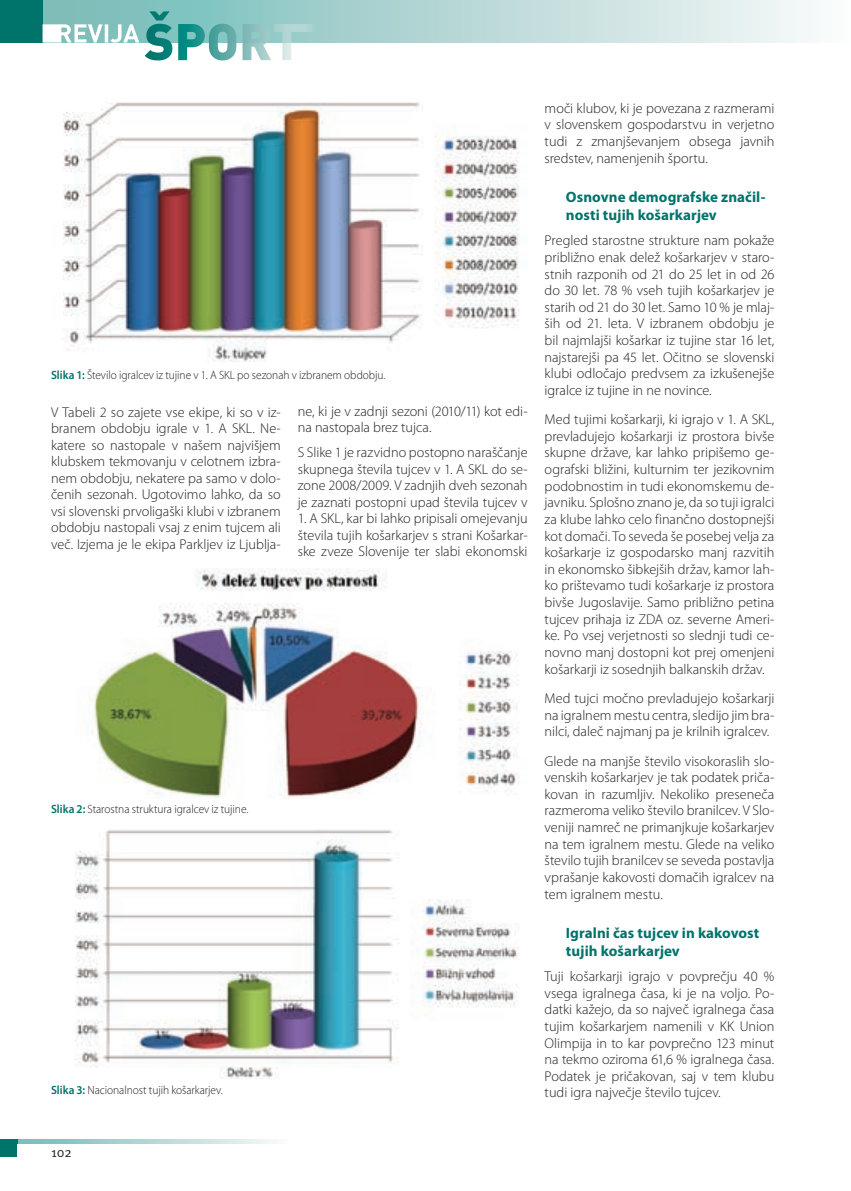
<style>
.page{position:relative;width:851px;height:1191px;background:#fff}
.page>*{position:absolute;margin:0;border:0;box-sizing:border-box;transform-origin:0 0}
.t1{font:700 15px/18.1px "Myriad Pro";letter-spacing:.005em;color:#00736a}
.t2{font:300 14.25px/16.6px "Myriad Pro";letter-spacing:-.005em;color:#231f20;text-align:justify}
.t3{font:13.5px "Meta Pro";color:#231f20}
.t4{font:300 12px "Myriad Pro";letter-spacing:-.005em;color:#231f20;scale:.95 1}
.s1{font-weight:600;color:#00736a}
</style>
<div class="page">
<div style="left:0;top:0;width:850px;height:43px;background:linear-gradient(to right,#69b5b1,#f9f9f9)"></div>
<div style="left:0;top:0;width:43px;height:43px;background:#00736a"></div>
<svg style="left:17px;top:1140px;width:259px;height:4px"></svg>
<svg style="left:145px;top:11px;width:170px;height:49px"></svg>
<svg style="left:43px;top:24px;width:96px;height:19px"></svg>
<div style="left:0;top:1140px;width:17px;height:17px;background:#00736a"></div>
<img style="left:63px;top:102px;width:456px;height:259px">
<img style="left:88px;top:569px;width:431px;height:229px">
<img style="left:75px;top:829px;width:444px;height:250px">
<p class="t4" style="left:51px;top:369px;width:353px"><span class="s1">Slika 1:</span> Število igralcev iz tujine v 1. A SKL po sezonah v izbranem obdobju.</p>
<p class="t2" style="left:51px;top:404px;width:231px">V Tabeli 2 so zajete vse ekipe, ki so v iz&shy;branem obdobju igrale v 1. A SKL. Ne&shy;katere so nastopale v našem najvišjem klubskem tekmovanju v celotnem izbra&shy;nem obdobju, nekatere pa samo v dolo&shy;čenih sezonah. Ugotovimo lahko, da so vsi slovenski prvoligaški klubi v izbranem obdobju nastopali vsaj z enim tujcem ali več. Izjema je le ekipa Parkljev iz Ljublja-</p>
<p class="t2" style="left:298px;top:403px;width:231px">ne, ki je v zadnji sezoni (2010/11) kot edi&shy;na nastopala brez tujca.</p>
<p class="t2" style="left:298px;top:444px;width:231px">S Slike 1 je razvidno postopno naraščanje skupnega števila tujcev v 1. A SKL do se&shy;zone 2008/2009. V zadnjih dveh sezonah je zaznati postopni upad števila tujcev v</p>
<p class="t2" style="left:298px;top:510px;width:231px">1. A SKL, kar bi lahko pripisali omejevanju števila tujih košarkarjev s strani Košarkar&shy;ske zveze Slovenije ter slabi ekonomski</p>
<p class="t4" style="left:51px;top:802px;width:209px"><span class="s1">Slika 2:</span> Starostna struktura igralcev iz tujine.</p>
<p class="t4" style="left:51px;top:1083px;width:182px"><span class="s1">Slika 3:</span> Nacionalnost tujih košarkarjev.</p>
<p class="t2" style="left:544px;top:100px;width:231px">moči klubov, ki je povezana z razmerami v slovenskem gospodarstvu in verjetno tudi z zmanjševanjem obsega javnih sredstev, namenjenih športu.</p>
<p class="t1" style="left:566px;top:188px;width:201px">Osnovne demografske značil&shy;nosti tujih košarkarjev</p>
<p class="t2" style="left:544px;top:232px;width:231px">Pregled starostne strukture nam pokaže približno enak delež košarkarjev v staro&shy;stnih razponih od 21 do 25 let in od 26 do 30 let. 78 % vseh tujih košarkarjev je starih od 21 do 30 let. Samo 10 % je mlaj&shy;ših od 21. leta. V izbranem obdobju je bil najmlajši košarkar iz tujine star 16 let, najstarejši pa 45 let. Očitno se slovenski klubi odločajo predvsem za izkušenejše igralce iz tujine in ne novince.</p>
<p class="t2" style="left:544px;top:411px;width:231px">Med tujimi košarkarji, ki igrajo v 1. A SKL, prevladujejo košarkarji iz prostora bivše skupne države, kar lahko pripišemo ge&shy;ografski bližini, kulturnim ter jezikovnim podobnostim in tudi ekonomskemu de&shy;javniku. Splošno znano je, da so tuji igralci za klube lahko celo finančno dostopnejši kot domači. To seveda še posebej velja za košarkarje iz gospodarsko manj razvitih in ekonomsko šibkejših držav, kamor lah&shy;ko prištevamo tudi košarkarje iz prostora bivše Jugoslavije. Samo približno petina tujcev prihaja iz ZDA oz. severne Ameri&shy;ke. Po vsej verjetnosti so slednji tudi ce&shy;novno manj dostopni kot prej omenjeni košarkarji iz sosednjih balkanskih držav.</p>
<p class="t2" style="left:544px;top:690px;width:231px">Med tujci močno prevladujejo košarkarji na igralnem mestu centra, sledijo jim bra&shy;nilci, daleč najmanj pa je krilnih igralcev.</p>
<p class="t2" style="left:544px;top:752px;width:231px">Glede na manjše število visokoraslih slo&shy;venskih košarkarjev je tak podatek priča&shy;kovan in razumljiv. Nekoliko preseneča razmeroma veliko število branilcev. V Slo&shy;veniji namreč ne primanjkuje košarkarjev na tem igralnem mestu. Glede na veliko število tujih branilcev se seveda postavlja vprašanje kakovosti domačih igralcev na tem igralnem mestu.</p>
<p class="t1" style="left:566px;top:924px;width:195px">Igralni čas tujcev in kakovost tujih košarkarjev</p>
<p class="t2" style="left:544px;top:968px;width:231px">Tuji košarkarji igrajo v povprečju 40 % vsega igralnega časa, ki je na voljo. Po&shy;datki kažejo, da so največ igralnega časa tujim košarkarjem namenili v KK Union Olimpija in to kar povprečno 123 minut na tekmo oziroma 61,6 % igralnega časa.<br>Podatek je pričakovan, saj v tem klubu tudi igra največje število tujcev.</p>
<p class="t3" style="left:51px;top:1143px;width:22px">102</p>
</div>
